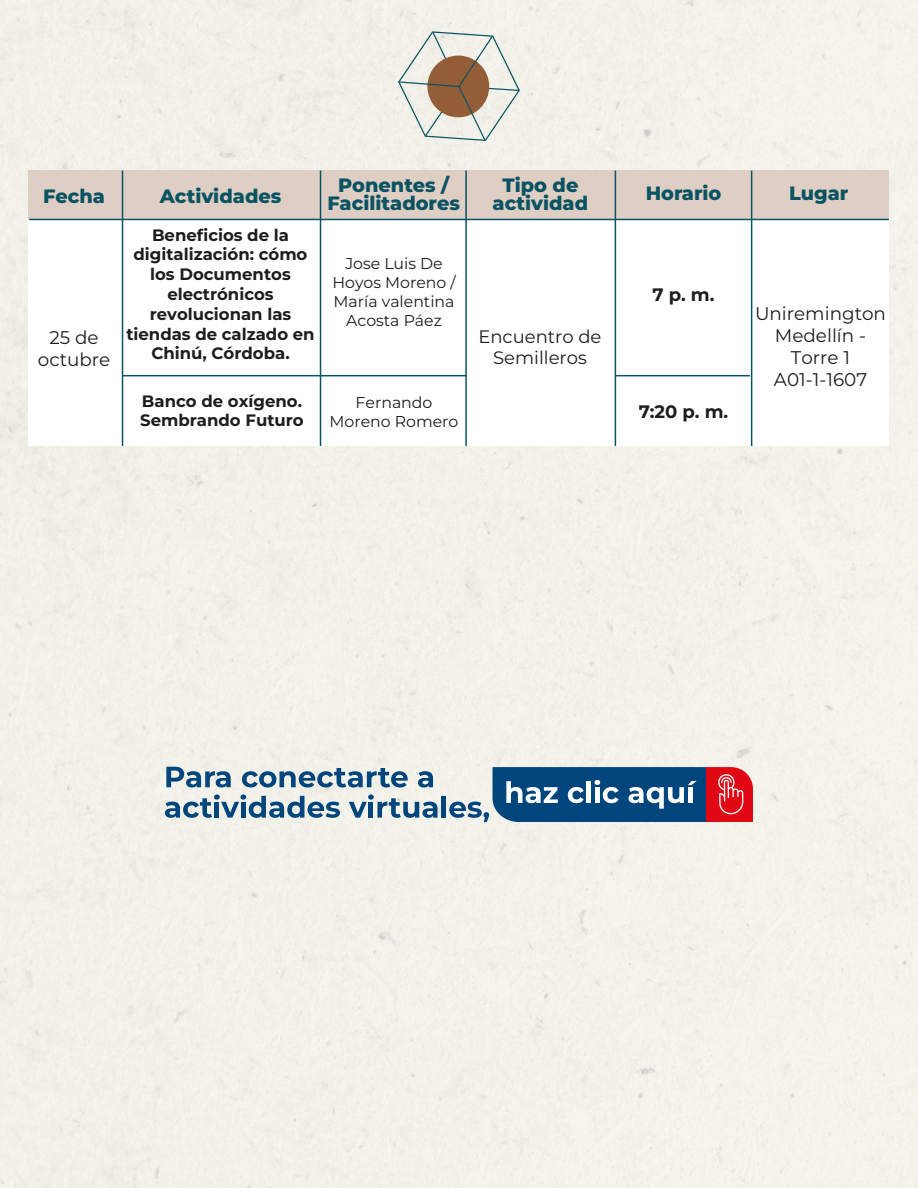
<style>
.page{position:relative;width:918px;height:1188px;background:#f2f1ea}
.page>*{position:absolute;margin:0;border:0;box-sizing:border-box;transform-origin:0 0}
.t1{font:800 19.2px/18.3px "Montserrat";color:#095362;text-align:center}
.t2{font:18.3px/22px "Montserrat";color:#1d1d1b;text-align:center}
.t3{font:18px/21.6px "Montserrat";color:#1d1d1b;text-align:center}
.t4{font:700 18px "Montserrat";color:#1d1d1b}
.t5{font:700 16.5px/19.8px "Montserrat";color:#1d1d1b;text-align:center}
.t6{font:15.75px/18.9px "Montserrat";color:#1d1d1b;text-align:center}
</style>
<div class="page">
<svg style="left:166px;top:767px;width:65px;height:21px"></svg>
<svg style="left:242px;top:768px;width:166px;height:20px;background:#87a5b9"></svg>
<svg style="left:418px;top:771px;width:15px;height:17px"></svg>
<svg style="left:165px;top:795px;width:175px;height:23px;background:#8da9bc"></svg>
<svg style="left:349px;top:795px;width:88px;height:23px;background:#95afbf"></svg>
<hr style="left:442px;top:796px;width:4px;height:22px;background:#00457c">
<svg style="left:449px;top:767px;width:304px;height:55px;background:#58688b"></svg>
<div style="left:28px;top:170px;width:862px;height:276px;background:#fff"></div>
<div style="left:28px;top:170px;width:862px;height:50px;background:#decec3"></div>
<hr style="left:29px;top:219px;width:860px;height:1px;background:#095362">
<hr style="left:122px;top:375px;width:344px;height:1px;background:#095362">
<hr style="left:320px;top:171px;width:1px;height:275px;background:#095362">
<hr style="left:122px;top:171px;width:1px;height:275px;background:#095362">
<hr style="left:465px;top:171px;width:2px;height:275px;background:#095362">
<hr style="left:615px;top:171px;width:1px;height:275px;background:#095362">
<hr style="left:751px;top:171px;width:1px;height:275px;background:#095362">
<hr style="left:616px;top:375px;width:134px;height:1px;background:#095362">
<svg style="left:398px;top:31px;width:122px;height:110px;background:#cfc7ba"></svg>
<p class="t1" style="left:43px;top:186px;width:63px">Fecha</p>
<p class="t1" style="left:160px;top:186px;width:123px">Actividades</p>
<p class="t1" style="left:327px;top:175px;width:134px">Ponentes /<br>Facilitadores</p>
<p class="t1" style="left:493px;top:175px;width:97px">Tipo de actividad</p>
<p class="t1" style="left:646px;top:183px;width:77px">Horario</p>
<p class="t5" style="left:126px;top:224px;width:190px">Beneficios de la digitalización: cómo los Documentos electrónicos revolucionan las tiendas de calzado en<br>Chinú, Córdoba.</p>
<p class="t6" style="left:332px;top:254px;width:125px">Jose Luis De<br>Hoyos Moreno /<br>María valentina<br>Acosta Páez</p>
<p class="t4" style="left:652px;top:282px;width:64px">7 p. m.</p>
<p class="t3" style="left:478px;top:325px;width:125px">Encuentro de<br>Semilleros</p>
<p class="t2" style="left:38px;top:326px;width:74px">25 de octubre</p>
<p class="t5" style="left:140px;top:390px;width:165px;text-align:left">Banco de oxígeno.<br>Sembrando Futuro</p>
<p class="t6" style="left:330px;top:392px;width:130px">Fernando<br>Moreno Romero</p>
<p class="t4" style="left:639px;top:399px;width:91px">7:20 p. m.</p>
<p class="t1" style="left:789px;top:183px;width:61px">Lugar</p>
<p class="t2" style="left:755px;top:302px;width:132px">Uniremington<br>Medellín -<br>Torre 1<br>A01-1-1607</p>
</div>
